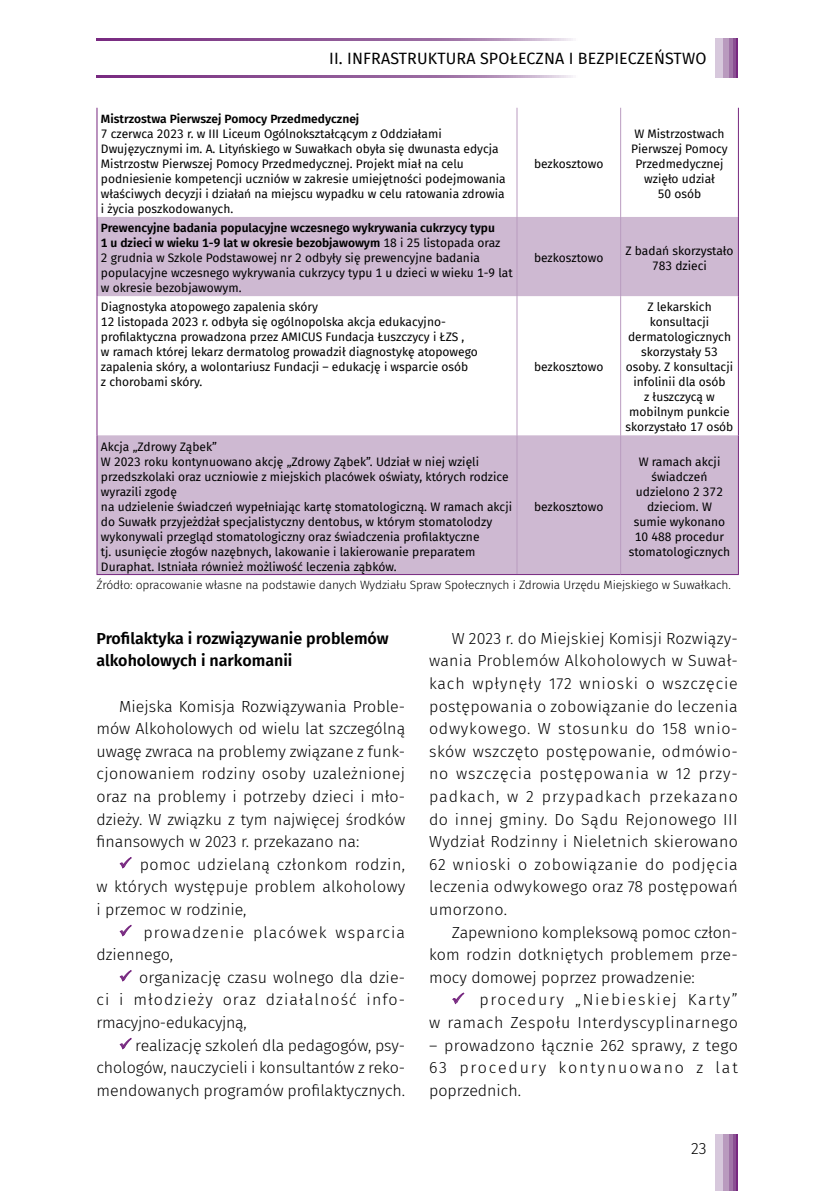
<style>
.page{position:relative;width:823px;height:1191px;background:#fff}
.page>*{position:absolute;margin:0;border:0;box-sizing:border-box;transform-origin:0 0}
.t1{font:300 16px/22.6px "Fira Sans";letter-spacing:.01em;color:#000;text-align:justify}
.t2{font:300 16px/22.6px "Fira Sans";letter-spacing:.035em;color:#000;text-align:right}
.t3{font:600 16px/22.6px "Fira Sans";color:#000}
.t4{font:16px "Fira Sans";letter-spacing:.01em;color:#000}
.t5{font:300 16px/22.6px "Fira Sans";letter-spacing:.065em;color:#000}
.t6{font:12px/15px "Fira Sans";color:#000}
.t7{font:300 12px "Fira Sans";letter-spacing:-.01em;color:#000}
.t8{font:600 12px "Fira Sans";color:#000}
.s1{font-weight:600}
.s2{color:#772880}
</style>
<div class="page">
<svg style="left:96px;top:38px;width:477px;height:2px"></svg>
<svg style="left:96px;top:76px;width:477px;height:2px"></svg>
<hr style="left:735px;top:38px;width:2px;height:40px;background:#772880">
<hr style="left:732px;top:38px;width:3px;height:40px;background:#8a5092">
<svg style="left:728px;top:38px;width:4px;height:40px"></svg>
<div style="left:723px;top:38px;width:5px;height:40px;background:#b99abe"></div>
<div style="left:715px;top:38px;width:8px;height:40px;background:#d7c8dc"></div>
<hr style="left:735px;top:1134px;width:2px;height:57px;background:#772880">
<hr style="left:732px;top:1134px;width:3px;height:57px;background:#8a5092">
<svg style="left:728px;top:1134px;width:4px;height:57px"></svg>
<div style="left:723px;top:1134px;width:5px;height:57px;background:#b99abe"></div>
<div style="left:715px;top:1134px;width:8px;height:57px;background:#d7c8dc"></div>
<svg style="left:97px;top:217px;width:640px;height:357px;fill:#ceb9d2"></svg>
<hr style="left:516px;top:108px;width:1px;height:109px;background:#ba9cc0">
<hr style="left:619px;top:108px;width:1px;height:109px;background:#ba9cc0">
<hr style="left:516px;top:217px;width:1px;height:79px;background:#ba9cc0">
<hr style="left:619px;top:217px;width:1px;height:79px;background:#ba9cc0">
<hr style="left:516px;top:296px;width:1px;height:139px;background:#ba9cc0">
<hr style="left:619px;top:296px;width:1px;height:139px;background:#ba9cc0">
<hr style="left:516px;top:435px;width:1px;height:139px;background:#ba9cc0">
<hr style="left:619px;top:435px;width:1px;height:139px;background:#ba9cc0">
<hr style="left:96px;top:108px;width:1px;height:109px;background:#772880">
<hr style="left:737px;top:108px;width:1px;height:109px;background:#772880">
<hr style="left:96px;top:217px;width:1px;height:79px;background:#772880">
<hr style="left:737px;top:217px;width:1px;height:79px;background:#772880">
<hr style="left:96px;top:296px;width:1px;height:139px;background:#772880">
<hr style="left:737px;top:296px;width:1px;height:139px;background:#772880">
<hr style="left:96px;top:435px;width:1px;height:139px;background:#772880">
<hr style="left:737px;top:435px;width:1px;height:139px;background:#772880">
<hr style="left:96px;top:574px;width:420px;height:1px;background:#772880">
<hr style="left:516px;top:574px;width:104px;height:1px;background:#772880">
<hr style="left:620px;top:574px;width:118px;height:1px;background:#772880">
<svg style="left:119px;top:857px;width:13px;height:12px"></svg>
<svg style="left:119px;top:924px;width:13px;height:13px"></svg>
<svg style="left:119px;top:970px;width:13px;height:12px"></svg>
<svg style="left:119px;top:1037px;width:13px;height:13px"></svg>
<svg style="left:452px;top:992px;width:13px;height:13px"></svg>
<h1 class="t4" style="left:329px;top:46px;width:378px">ii. I nfrastruktura społeczna i bezpieczeństwo</h1>
<p class="t8" style="left:101px;top:109px;width:260px">Mistrzostwa Pierwszej Pomocy Przedmedycznej</p>
<p class="t6" style="left:101px;top:126px;width:406px">7 czerwca 2023 r. w III Liceum Ogólnokształcącym z Oddziałami Dwujęzycznymi im. A. Lityńskiego w Suwałkach obyła się dwunasta edycja Mistrzostw Pierwszej Pomocy Przedmedycznej. Projekt miał na celu podniesienie kompetencji uczniów w zakresie umiejętności podejmowania właściwych decyzji i działań na miejscu wypadku w celu ratowania zdrowia i życia poszkodowanych.</p>
<p class="t6" style="left:101px;top:220px;width:413px"><span class="s1">Prewencyjne badania populacyjne wczesnego wykrywania cukrzycy typu<br>1 u dzieci w wieku 1-9 lat w okresie bezobjawowym</span> 18 i 25 listopada oraz<br>2 grudnia w Szkole Podstawowej nr 2 odbyły się prewencyjne badania populacyjne wczesnego wykrywania cukrzycy typu 1 u dzieci w wieku 1-9 lat w okresie bezobjawowym.</p>
<p class="t6" style="left:101px;top:299px;width:378px">Diagnostyka atopowego zapalenia skóry<br>12 listopada 2023 r. odbyła się ogólnopolska akcja edukacyjno&shy;profilaktyczna prowadzona przez AMICUS Fundacja Łuszczycy i ŁZS ,<br>w ramach której lekarz dermatolog prowadził diagnostykę atopowego zapalenia skóry, a wolontariusz Fundacji – edukację i wsparcie osób<br>z chorobami skóry.</p>
<p class="t6" style="left:533px;top:156px;width:71px">bezkosztowo</p>
<p class="t6" style="left:630px;top:126px;width:98px;text-align:center">W Mistrzostwach<br>Pierwszej Pomocy<br>Przedmedycznej wzięło udział<br>50 osób</p>
<p class="t6" style="left:533px;top:250px;width:71px">bezkosztowo</p>
<p class="t6" style="left:625px;top:243px;width:109px;text-align:center">Z badań skorzystało<br>783 dzieci</p>
<p class="t6" style="left:533px;top:359px;width:71px">bezkosztowo</p>
<p class="t6" style="left:625px;top:299px;width:109px;text-align:center">Z lekarskich konsultacji dermatologicznych skorzystały 53 osoby. Z konsultacji infolinii dla osób<br>z łuszczycą w mobilnym punkcie skorzystało 17 osób</p>
<p class="t6" style="left:101px;top:438px;width:412px">Akcja „Zdrowy Ząbek”<br>W 2023 roku kontynuowano akcję „Zdrowy Ząbek”. Udział w niej wzięli przedszkolaki oraz uczniowie z miejskich placówek oświaty, których rodzice wyrazili zgodę<br>na udzielenie świadczeń wypełniając kartę stomatologiczną. W ramach akcji do Suwałk przyjeżdżał specjalistyczny dentobus, w którym stomatolodzy wykonywali przegląd stomatologiczny oraz świadczenia profilaktyczne<br>tj. usunięcie złogów nazębnych, lakowanie i lakierowanie preparatem Duraphat. Istniała również możliwość leczenia ząbków.</p>
<p class="t6" style="left:628px;top:453px;width:103px;text-align:center">W ramach akcji świadczeń udzielono 2 372 dzieciom. W<br>sumie wykonano<br>10 488 procedur stomatologicznych</p>
<p class="t7" style="left:96px;top:577px;width:635px">Źródło: opracowanie własne na podstawie danych Wydziału Spraw Społecznych i Zdrowia Urzędu Miejskiego w Suwałkach.</p>
<h1 class="t3" style="left:96px;top:626px;width:294px">Profilaktyka i rozwiązywanie problemów alkoholowych i narkomanii</h1>
<p class="t1" style="left:96px;top:694px;width:310px;text-indent:23px">Miejska Komisja Rozwiązywania Proble&shy;mów Alkoholowych od wielu lat szczególną uwagę zwraca na problemy związane z funk&shy;cjonowaniem rodziny osoby uzależnionej oraz na problemy i potrzeby dzieci i mło&shy;dzieży. W związku z tym najwięcej środków finansowych w 2023 r. przekazano na:</p>
<h1 class="t1" style="left:96px;top:853px;width:310px;text-indent:23px"><span class="s2">✓</span> pomoc udzielaną członkom rodzin, w których występuje problem alkoholowy i przemoc w rodzinie,</h1>
<h1 class="t5" style="left:96px;top:920px;width:310px;text-indent:23px"><span class="s2">✓</span> prowadzenie placówek wsparcia dziennego,</h1>
<h1 class="t1" style="left:96px;top:966px;width:310px;text-indent:23px"><span class="s2">✓</span> organizację czasu wolnego dla dzie&shy;ci i młodzieży oraz działalność info&shy;rmacyjno-edukacyjną,</h1>
<h1 class="t1" style="left:96px;top:1033px;width:310px;text-indent:23px"><span class="s2">✓</span> realizację szkoleń dla pedagogów, psy&shy;chologów, nauczycieli i konsultantów z reko&shy;mendowanych programów profilaktycznych.</h1>
<p class="t6" style="left:533px;top:498px;width:71px">bezkosztowo</p>
<p class="t1" style="left:429px;top:627px;width:310px;text-indent:23px">W 2023 r. do Miejskiej Komisji Rozwiązy&shy;wania Problemów Alkoholowych w Suwał&shy;kach wpłynęły 172 wnioski o wszczęcie postępowania o zobowiązanie do leczenia odwykowego. W stosunku do 158 wnio&shy;sków wszczęto postępowanie, odmówio&shy;no wszczęcia postępowania w 12 przy&shy;padkach, w 2 przypadkach przekazano do innej gminy. Do Sądu Rejonowego III Wydział Rodzinny i Nieletnich skierowano 62 wnioski o zobowiązanie do podjęcia leczenia odwykowego oraz 78 postępowań umorzono.</p>
<h1 class="t1" style="left:429px;top:920px;width:310px;text-indent:23px">Zapewniono kompleksową pomoc człon&shy;kom rodzin dotkniętych problemem prze&shy;mocy domowej poprzez prowadzenie:</h1>
<h1 class="t2" style="left:429px;top:988px;width:310px"><span class="s2">✓</span> procedury „Niebieskiej Karty”<br>w ramach Zespołu Interdyscyplinarnego</h1>
<h1 class="t1" style="left:429px;top:1033px;width:310px">– prowadzono łącznie 262 sprawy, z tego 63 procedury kontynuowano z lat poprzednich.</h1>
<h1 class="t1" style="left:690px;top:1136px;width:17px">23</h1>
</div>
